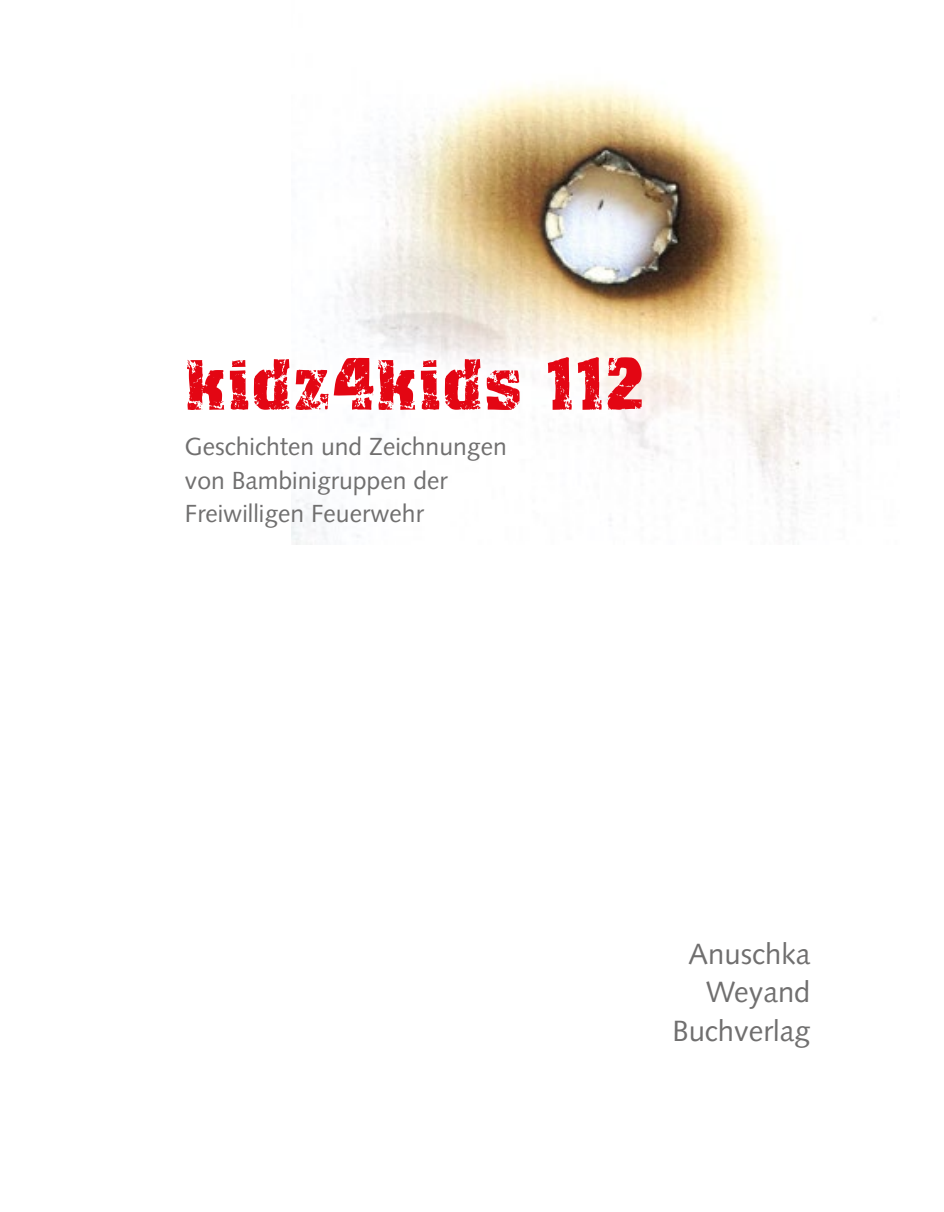
<style>
.page{position:relative;width:944px;height:1212px;background:#fff}
.page>*{position:absolute;margin:0;border:0;box-sizing:border-box;transform-origin:0 0}
.t1{font:63px "Distress";letter-spacing:.02em;color:#e30613}
.t2{font:29.25px/38.2px "Syntax";color:#706f6f;text-align:right}
.t3{font:24.75px/33.8px "Syntax";color:#706f6f}
</style>
<div class="page">
<img style="left:292px;top:84px;width:583px;height:460px">
<h1 class="t1" style="left:185px;top:351px;width:461px">kidz4kids 112</h1>
<p class="t3" style="left:185px;top:429px;width:323px">Geschichten und Zeichnungen von Bambinigruppen der<br>Freiwilligen Feuerwehr</p>
<p class="t2" style="left:672px;top:935px;width:140px">Anuschka<br>Weyand<br>Buchverlag</p>
</div>
